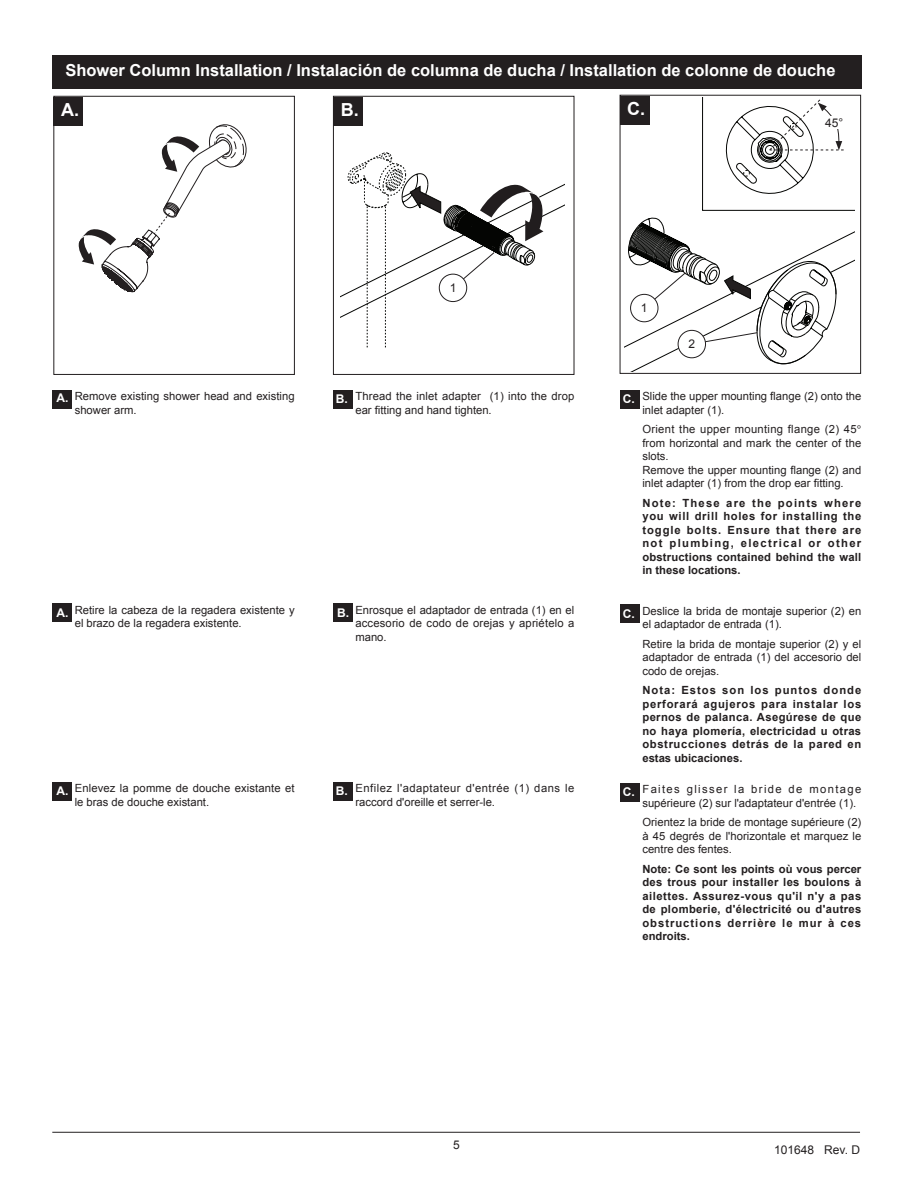
<style>
.page{position:relative;width:918px;height:1188px;background:#fff}
.page>*{position:absolute;margin:0;border:0;box-sizing:border-box;transform-origin:0 0}
.t1{font:700 18px "Arial";color:#fff}
.t2{font:700 16.5px "Arial";color:#fff}
.t3{font:12px "Arial";color:#231f20}
.t4{font:700 12px "Arial";color:#fff}
.t5{font:11.25px/13.5px "Arial";color:#231f20}
.t6{font:700 11.25px/13.5px "Arial";letter-spacing:.015em;color:#231f20;text-align:justify}
.t7{font:11.25px/13.5px "Arial";letter-spacing:.04em;color:#231f20}
.s1{font-family:"Helvetica"}
</style>
<div class="page">
<hr style="left:52px;top:1132px;width:808px;height:1px;background:#231f20">
<div style="left:52px;top:55px;width:809px;height:33px;background:#231f20"></div>
<div style="left:52px;top:390px;width:19px;height:19px;background:#231f20"></div>
<div style="left:52px;top:604px;width:19px;height:18px;background:#231f20"></div>
<div style="left:52px;top:782px;width:19px;height:19px;background:#231f20"></div>
<svg style="left:79px;top:124px;width:168px;height:168px"></svg>
<div style="left:54px;top:96px;width:241px;height:279px;border:1px solid #231f20"></div>
<div style="left:54px;top:97px;width:29px;height:29px;background:#231f20"></div>
<div style="left:333px;top:390px;width:19px;height:19px;background:#231f20"></div>
<div style="left:333px;top:604px;width:19px;height:18px;background:#231f20"></div>
<div style="left:333px;top:782px;width:19px;height:19px;background:#231f20"></div>
<div style="left:333px;top:96px;width:241px;height:279px;border:1px solid #231f20"></div>
<div style="left:333px;top:97px;width:30px;height:29px;background:#231f20"></div>
<div style="left:620px;top:95px;width:241px;height:279px;border:1px solid #231f20"></div>
<div style="left:620px;top:96px;width:29px;height:29px;background:#231f20"></div>
<svg style="left:340px;top:152px;width:225px;height:196px"></svg>
<div style="left:439px;top:274px;width:28px;height:28px;background:#fff;border-radius:50%"></div>
<div style="left:439px;top:274px;width:28px;height:28px;border:1px solid #231f20;border-radius:50%"></div>
<div style="left:620px;top:390px;width:19px;height:19px;background:#231f20"></div>
<svg style="left:625px;top:98px;width:230px;height:274px"></svg>
<div style="left:631px;top:294px;width:27px;height:28px;background:#fff;border-radius:50%"></div>
<div style="left:630px;top:294px;width:28px;height:28px;border:1px solid #231f20;border-radius:50%"></div>
<div style="left:620px;top:605px;width:19px;height:18px;background:#231f20"></div>
<div style="left:620px;top:783px;width:19px;height:19px;background:#231f20"></div>
<h2 class="t2" style="left:65px;top:59px;width:772px">Shower Column Installation / Instalación de columna de ducha / Installation de colonne de douche</h2>
<h1 class="t1" style="left:61px;top:98px;width:19px">A.</h1>
<h1 class="t1" style="left:341px;top:98px;width:19px">B.</h1>
<h1 class="t1" style="left:627px;top:97px;width:19px">C.</h1>
<p class="t3" style="left:825px;top:115px;width:20px">45°</p>
<p class="t3" style="left:450px;top:280px;width:8px">1</p>
<p class="t3" style="left:641px;top:300px;width:8px">1</p>
<p class="t3" style="left:688px;top:336px;width:8px">2</p>
<p class="t5" style="left:75px;top:390px;width:221px">Remove existing shower head and existing shower arm.</p>
<p class="t4" style="left:56px;top:390px;width:13px">A.</p>
<p class="t4" style="left:336px;top:391px;width:13px">B.</p>
<p class="t5" style="left:355px;top:390px;width:220px">Thread the inlet adapter (1) into the drop ear fitting and hand tighten.</p>
<p class="t4" style="left:623px;top:391px;width:13px">C.</p>
<p class="t5" style="left:642px;top:390px;width:220px">Slide the upper mounting flange (2) onto the inlet adapter (1).</p>
<p class="t5" style="left:642px;top:423px;width:220px">Orient the upper mounting flange (2) 45<span class="s1">° </span>from horizontal and mark the center of the slots.<br>Remove the upper mounting flange (2) and inlet adapter (1) from the drop ear fitting.</p>
<p class="t6" style="left:642px;top:496px;width:220px">Note: These are the points where you will drill holes for installing the toggle bolts. Ensure that there are not plumbing, electrical or other obstructions contained behind the wall in these locations.</p>
<p class="t5" style="left:75px;top:603px;width:221px">Retire la cabeza de la regadera existente y el brazo de la regadera existente.</p>
<p class="t4" style="left:56px;top:605px;width:13px">A.</p>
<p class="t5" style="left:355px;top:603px;width:220px;text-align:justify">Enrosque el adaptador de entrada (1) en el accesorio de codo de orejas y apriételo a mano.</p>
<p class="t4" style="left:337px;top:605px;width:13px">B.</p>
<p class="t4" style="left:623px;top:606px;width:13px">C.</p>
<p class="t5" style="left:642px;top:604px;width:220px">Deslice la brida de montaje superior (2) en el adaptador de entrada (1).</p>
<p class="t5" style="left:642px;top:637px;width:220px;text-align:justify">Retire la brida de montaje superior (2) y el adaptador de entrada (1) del accesorio del codo de orejas.</p>
<p class="t6" style="left:642px;top:684px;width:220px">Nota: Estos son los puntos donde perforará agujeros para instalar los pernos de palanca. Asegúrese de que no haya plomería, electricidad u otras obstrucciones detrás de la pared en estas ubicaciones.</p>
<p class="t5" style="left:75px;top:782px;width:221px">Enlevez la pomme de douche existante et le bras de douche existant.</p>
<p class="t4" style="left:56px;top:783px;width:13px">A.</p>
<p class="t4" style="left:336px;top:783px;width:13px">B.</p>
<p class="t7" style="left:355px;top:782px;width:220px">Enfilez l'adaptateur d'entrée (1) dans le raccord d'oreille et serrer-le.</p>
<p class="t4" style="left:623px;top:784px;width:13px">C.</p>
<p class="t5" style="left:642px;top:783px;width:220px">Faites glisser la bride de montage supérieure (2) sur l'adaptateur d'entrée (1).</p>
<p class="t5" style="left:642px;top:816px;width:220px;text-align:justify">Orientez la bride de montage supérieure (2) à 45 degrés de l'horizontale et marquez le centre des fentes.</p>
<p class="t6" style="left:642px;top:863px;width:220px">Note: Ce sont les points où vous percer des trous pour installer les boulons à ailettes. Assurez-vous qu'il n'y a pas de plomberie, d'électricité ou d'autres obstructions derrière le mur à ces endroits.</p>
<p class="t3" style="left:453px;top:1137px;width:8px">5</p>
<p class="t3" style="left:774px;top:1142px;width:87px">101648 Rev. D</p>
</div>
